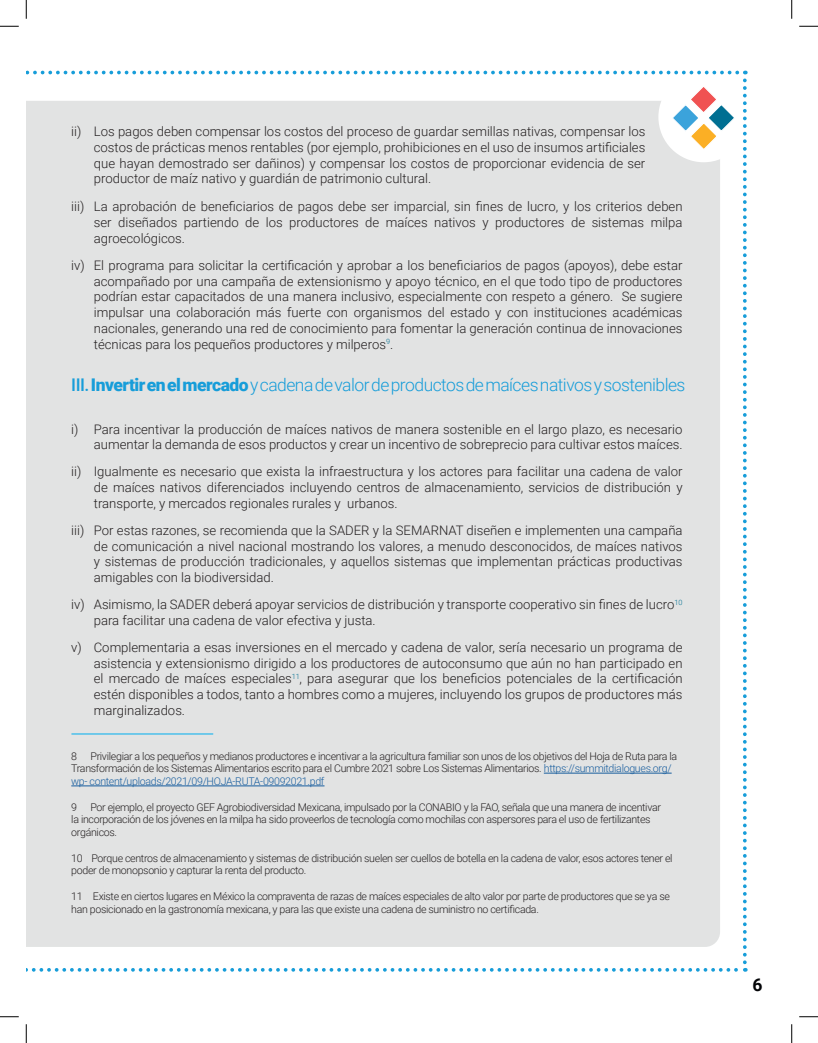
<style>
.page{position:relative;width:818px;height:1043px;background:#fff}
.page>*{position:absolute;margin:0;border:0;box-sizing:border-box;transform-origin:0 0}
.t1{font:300 17.5px "Roboto";letter-spacing:-.03em;color:#179dd9}
.t2{font:700 17.5px "Roboto";color:#030407}
.t3{font:300 13.12px/15.8px "Roboto";color:#231f20;text-align:justify}
.Nota_al_pie{font:300 10.62px/12.8px "Roboto";letter-spacing:-.03em;color:#231f20}
.s1{font-weight:500}
.s2{font-weight:900}
.s3{color:#175d9e}
</style>
<div class="page">
<svg style="left:26px;top:968px;width:719px;height:3px"></svg>
<div style="left:26px;top:71px;width:720px;height:891px;background:#e2e3e3"></div>
<hr style="left:544px;top:773px;width:127px;height:1px;background:#175d9e">
<hr style="left:71px;top:785px;width:253px;height:1px;background:#175d9e">
<hr style="left:72px;top:733px;width:141px;height:1px;background:#00aeef">
<svg style="left:0;top:25px;width:19px;height:2px"></svg>
<svg style="left:799px;top:25px;width:19px;height:2px"></svg>
<svg style="left:0;top:1016px;width:19px;height:1px"></svg>
<svg style="left:799px;top:1016px;width:19px;height:1px"></svg>
<svg style="left:25px;top:0;width:2px;height:19px"></svg>
<svg style="left:25px;top:1024px;width:2px;height:18px"></svg>
<svg style="left:791px;top:0;width:1px;height:19px"></svg>
<svg style="left:791px;top:1024px;width:1px;height:18px"></svg>
<p class="t3" style="left:94px;top:123px;width:553px;text-indent:-22px">ii) Los pagos deben compensar los costos del proceso de guardar semillas nativas, compensar los costos de prácticas menos rentables (por ejemplo, prohibiciones en el uso de insumos artificiales que hayan demostrado ser dañinos) y compensar los costos de proporcionar evidencia de ser productor de maíz nativo y guardián de patrimonio cultural.</p>
<p class="t3" style="left:94px;top:198px;width:590px;text-indent:-22px">iii) La aprobación de beneficiarios de pagos debe ser imparcial, sin fines de lucro, y los criterios deben ser diseñados partiendo de los productores de maíces nativos y productores de sistemas milpa agroecológicos.</p>
<p class="t3" style="left:94px;top:257px;width:590px;text-indent:-22px">iv) El programa para solicitar la certificación y aprobar a los beneficiarios de pagos (apoyos), debe estar acompañado por una campaña de extensionismo y apoyo técnico, en el que todo tipo de productores podrían estar capacitados de una manera inclusivo, especialmente con respeto a género. Se sugiere impulsar una colaboración más fuerte con organismos del estado y con instituciones académicas nacionales, generando una red de conocimiento para fomentar la generación continua de innovaciones técnicas para los pequeños productores y milperos<sup>9</sup>.</p>
<p class="t1" style="left:71px;top:372px;width:615px"><span class="s1">III.</span> <span class="s2">Invertir en el mercado</span> y cadena de valor de productos de maíces nativos y sostenibles</p>
<p class="t3" style="left:71px;top:420px;width:612px;text-align:right">i) Para incentivar la producción de maíces nativos de manera sostenible en el largo plazo, es necesario aumentar la demanda de esos productos y crear un incentivo de sobreprecio para cultivar estos maíces.</p>
<p class="t3" style="left:94px;top:463px;width:590px;text-indent:-22px">ii) Igualmente es necesario que exista la infraestructura y los actores para facilitar una cadena de valor de maíces nativos diferenciados incluyendo centros de almacenamiento, servicios de distribución y transporte, y mercados regionales rurales y urbanos.</p>
<p class="t3" style="left:94px;top:522px;width:590px;text-indent:-22px">iii) Por estas razones, se recomienda que la SADER y la SEMARNAT diseñen e implementen una campaña de comunicación a nivel nacional mostrando los valores, a menudo desconocidos, de maíces nativos y sistemas de producción tradicionales, y aquellos sistemas que implementan prácticas productivas amigables con la biodiversidad.</p>
<p class="t3" style="left:94px;top:596px;width:590px;text-indent:-22px">iv) Asimismo, la SADER deberá apoyar servicios de distribución y transporte cooperativo sin fines de lucro<sup>10 </sup>para facilitar una cadena de valor efectiva y justa.</p>
<p class="t3" style="left:94px;top:639px;width:590px;text-indent:-22px">v) Complementaria a esas inversiones en el mercado y cadena de valor, sería necesario un programa de asistencia y extensionismo dirigido a los productores de autoconsumo que aún no han participado en el mercado de maíces especiales<sup>11</sup>, para asegurar que los beneficios potenciales de la certificación estén disponibles a todos, tanto a hombres como a mujeres, incluyendo los grupos de productores más marginalizados.</p>
<p class="Nota_al_pie" style="left:71px;top:749px;width:607px">8 Privilegiar a los pequeños y medianos productores e incentivar a la agricultura familiar son unos de los objetivos del Hoja de Ruta para la<br>Transformación de los Sistemas Alimentarios escrito para el Cumbre 2021 sobre Los Sistemas Alimentarios. <span class="s3">https://summitdialogues.org/ wp- content/uploads/2021/09/HOJA-RUTA-09092021.pdf</span></p>
<p class="Nota_al_pie" style="left:71px;top:800px;width:591px">9 Por ejemplo, el proyecto GEF Agrobiodiversidad Mexicana, impulsado por la CONABIO y la FAO, señala que una manera de incentivar la incorporación de los jóvenes en la milpa ha sido proveerlos de tecnología como mochilas con aspersores para el uso de fertilizantes orgánicos.</p>
<p class="Nota_al_pie" style="left:71px;top:851px;width:603px">10 Porque centros de almacenamiento y sistemas de distribución suelen ser cuellos de botella en la cadena de valor, esos actores tener el poder de monopsonio y capturar la renta del producto.</p>
<p class="Nota_al_pie" style="left:71px;top:889px;width:600px">11 Existe en ciertos lugares en México la compraventa de razas de maíces especiales de alto valor por parte de productores que se ya se han posicionado en la gastronomía mexicana, y para las que existe una cadena de suministro no certificada.</p>
<p class="t2" style="left:752px;top:972px;width:12px">6</p>
</div>
